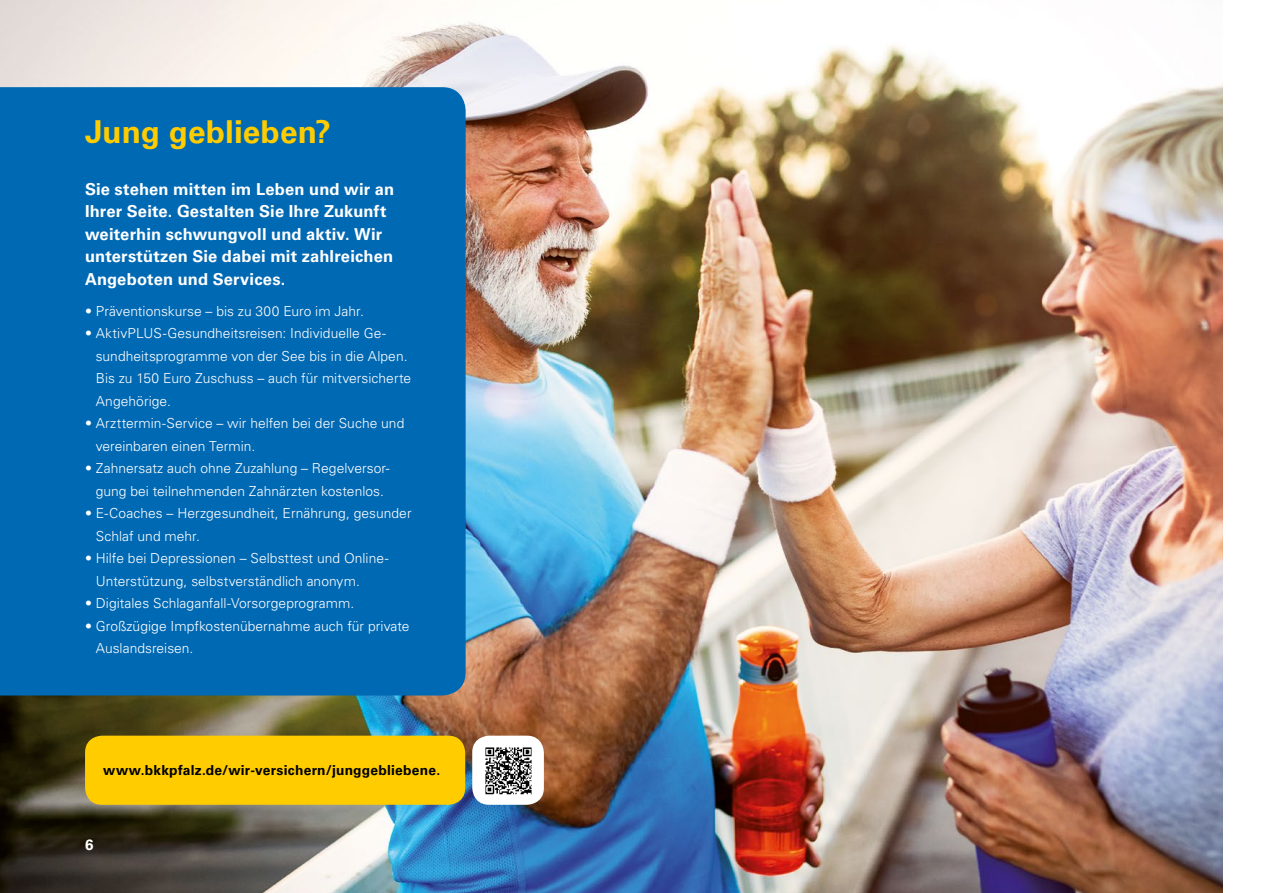
<style>
.page{position:relative;width:1263px;height:893px;background:#fff}
.page>*{position:absolute;margin:0;border:0;box-sizing:border-box;transform-origin:0 0}
.H1_Headline_gross{font:700 31.5px "Univers LT Pro 65";color:#fc0}
.H4_Headline_weiss_11{font:700 16.5px/22.5px "Univers LT Pro 65";letter-spacing:.01em;color:#fff}
.t1{font:700 15px "Univers LT Pro 65";color:#fff}
.p_Fliesstext_weiss{font:300 13.8px/22.5px "Univers LT Pro 45";letter-spacing:.005em;color:#fff}
.p_Fliesstext_schwarz{font:700 13.8px "Univers LT Pro 65";letter-spacing:.02em;color:#000}
</style>
<div class="page">
<img style="left:0;top:0;width:1222px;height:893px">
<div style="left:0;top:87px;width:466px;height:608px;background:#0069b4"></div>
<div style="left:85px;top:736px;width:380px;height:69px;background:#fc0;border-radius:17px"></div>
<div style="left:472px;top:736px;width:72px;height:69px;background:#fff;border-radius:17px"></div>
<img style="left:485px;top:747px;width:47px;height:48px">
<p class="H1_Headline_gross" style="left:85px;top:110px;width:247px">Jung geblieben?</p>
<p class="H4_Headline_weiss_11" style="left:85px;top:177px;width:311px">Sie stehen mitten im Leben und wir an Ihrer Seite. Gestalten Sie Ihre Zukunft weiterhin schwungvoll und aktiv. Wir unterstützen Sie dabei mit zahlreichen Angeboten und Services.</p>
<p class="p_Fliesstext_weiss" style="left:85px;top:299px;width:280px">• Präventionskurse – bis zu 300 Euro im Jahr.</p>
<p class="p_Fliesstext_weiss" style="left:96px;top:322px;width:317px;text-indent:-11px">• AktivPLUS-Gesundheitsreisen: Individuelle Ge&shy;sundheitsprogramme von der See bis in die Alpen.<br>Bis zu 150 Euro Zuschuss – auch für mitversicherte Angehörige.</p>
<p class="p_Fliesstext_weiss" style="left:96px;top:412px;width:310px;text-indent:-11px">• Arzttermin-Service – wir helfen bei der Suche und vereinbaren einen Termin.</p>
<p class="p_Fliesstext_weiss" style="left:85px;top:457px;width:306px;text-align:center">• Zahnersatz auch ohne Zuzahlung – Regelversor&shy;gung bei teilnehmenden Zahnärzten kostenlos.</p>
<p class="p_Fliesstext_weiss" style="left:96px;top:502px;width:317px;text-indent:-11px">• E-Coaches – Herzgesundheit, Ernährung, gesunder<br>Schlaf und mehr.</p>
<p class="p_Fliesstext_weiss" style="left:96px;top:547px;width:294px;text-indent:-11px">• Hilfe bei Depressionen – Selbsttest und Online-<br>Unterstützung, selbstverständlich anonym.</p>
<p class="p_Fliesstext_weiss" style="left:85px;top:592px;width:271px">• Digitales Schlaganfall-Vorsorgeprogramm.</p>
<p class="p_Fliesstext_weiss" style="left:96px;top:614px;width:315px;text-indent:-11px">• Großzügige Impfkostenübernahme auch für private<br>Auslandsreisen.</p>
<p class="p_Fliesstext_schwarz" style="left:103px;top:760px;width:339px">www.bkkpfalz.de/wir-versichern/junggebliebene.</p>
<p class="t1" style="left:85px;top:834px;width:10px">6</p>
</div>
